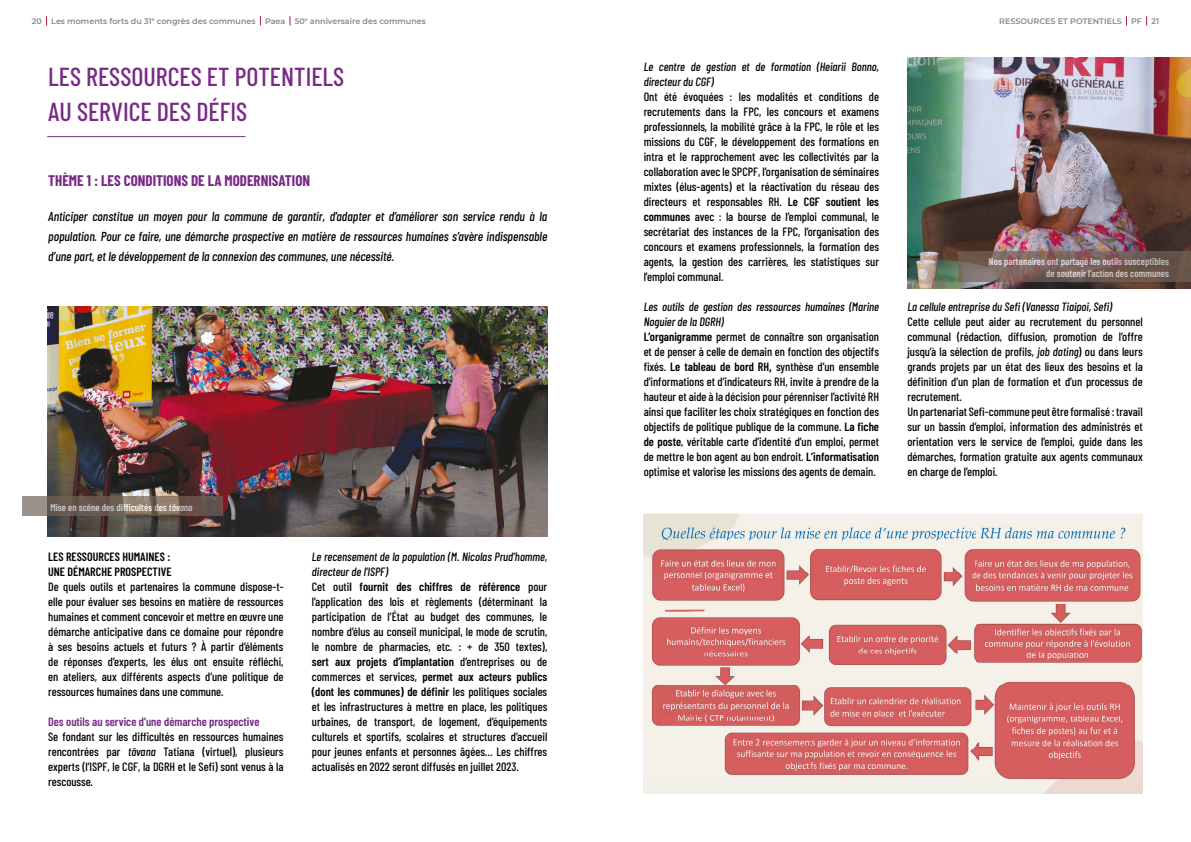
<style>
.page{position:relative;width:1191px;height:842px;background:#fff}
.page>*{position:absolute;margin:0;border:0;box-sizing:border-box;transform-origin:0 0}
.t1{font:500 26px/35px "Barlow Condensed";color:#772b85}
.t2{font:700 15px "Barlow Condensed";color:#772b85}
.t3{font:italic 500 13px/20px "Barlow Condensed";color:#000;text-align:justify}
.t4{font:500 12px/15px "Barlow Condensed";color:#000;text-align:justify}
.t5{font:italic 500 12px/15px "Barlow Condensed";color:#000}
.t6{font:600 12px/15px "Barlow Condensed";color:#000}
.t7{font:600 12px "Barlow Condensed";color:#772b85}
.t8{font:600 10px/12px "Barlow Condensed";color:#fff;text-align:right}
.t9{font:600 8px "Montserrat";color:#878787}
.s1{font-style:italic}
.s2{font-weight:600}
.s3{font-family:"Calibri";font-weight:700;font-size:11px}
</style>
<div class="page">
<hr style="left:47px;top:136px;width:198px;height:1px;background:#772b85">
<img style="left:643px;top:513px;width:499px;height:281px">
<img style="left:47px;top:306px;width:500px;height:230px">
<svg style="left:22px;top:496px;width:201px;height:20px;background:#76665c"></svg>
<img style="left:907px;top:57px;width:284px;height:231px">
<svg style="left:958px;top:251px;width:233px;height:30px;background:#735e57"></svg>
<p class="t9" style="left:32px;top:15px;width:396px">20 Les moments forts du 31<sup>e</sup> congrès des communes Paea 50<sup>e</sup> anniversaire des communes</p>
<p class="t9" style="left:999px;top:15px;width:161px">RESSOURCES ET POTENTIELS PF 21</p>
<h1 class="t1" style="left:48px;top:57px;width:297px">LES RESSOURCES ET POTENTIELS<br>AU SERVICE DES DÉFIS</h1>
<p class="t2" style="left:48px;top:170px;width:263px">THÈME 1 : LES CONDITIONS DE LA MODERNISATION</p>
<p class="t3" style="left:48px;top:205px;width:500px">Anticiper constitue un moyen pour la commune de garantir, d’adapter et d’améliorer son service rendu à la population. Pour ce faire, une démarche prospective en matière de ressources humaines s’avère indispensable d’une part, et le développement de la connexion des communes, une nécessité.</p>
<p class="t8" style="left:50px;top:501px;width:144px">Mise en scéne des difficultés des <span class="s1">tāvana</span></p>
<p class="t6" style="left:48px;top:548px;width:125px">LES RESSOURCES HUMAINES :<br>UNE DÉMARCHE PROSPECTIVE</p>
<p class="t4" style="left:48px;top:578px;width:237px">De quels outils et partenaires la commune dispose-t&shy;elle pour évaluer ses besoins en matière de ressources humaines et comment concevoir et mettre en œuvre une démarche anticipative dans ce domaine pour répondre à ses besoins actuels et futurs ? À partir d’éléments de réponses d’experts, les élus ont ensuite réfléchi, en ateliers, aux différents aspects d’une politique de ressources humaines dans une commune.</p>
<p class="t7" style="left:48px;top:713px;width:213px">Des outils au service d’une démarche prospective</p>
<p class="t4" style="left:48px;top:728px;width:237px">Se fondant sur les difficultés en ressources humaines rencontrées par <span class="s1">tāvana</span> Tatiana (virtuel), plusieurs experts (l’ISPF, le CGF, la DGRH et le Sefi) sont venus à la rescousse.</p>
<p class="t4" style="left:312px;top:548px;width:237px;text-align:left"><span class="s1">Le recensement de la population (M. Nicolas Prud’homme, directeur de l’ISPF)<br></span>Cet outi<span class="s2">l fournit des chiffres de référence</span> pour l’application des lois et règlements (déterminant la participation de l’État au budget des communes, le nombre d’élus au conseil municipal, le mode de scrutin, le nombre de pharmacies, etc. : + de 350 textes), <span class="s2">sert aux projets d’implantation</span> d’entreprises ou de commerces et services, <span class="s2">permet aux acteurs publics (dont les communes) de définir</span> les politiques sociales et les infrastructures à mettre en place, les politiques urbaines, de transport, de logement, d’équipements culturels et sportifs, scolaires et structures d’accueil pour jeunes enfants et personnes âgées… Les chiffres actualisés en 2022 seront diffusés en juillet 2023.</p>
<p class="t5" style="left:643px;top:58px;width:237px">Le centre de gestion et de formation (Heiarii Bonno, directeur du CGF)</p>
<p class="t4" style="left:643px;top:88px;width:237px">Ont été évoquées : les modalités et conditions de recrutements dans la FPC, les concours et examens professionnels, la mobilité grâce à la FPC, le rôle et les missions du CGF, le développement des formations en intra et le rapprochement avec les collectivités par la collaboration avec le SPCPF, l’organisation de séminaires mixtes (élus-agents) et la réactivation du réseau des directeurs et responsables RH. <span class="s2">Le CGF soutient les communes</span> avec : la bourse de l’emploi communal, le secrétariat des instances de la FPC, l’organisation des concours et examens professionnels, la formation des agents, la gestion des carrières, les statistiques sur l’emploi communal.</p>
<p class="t4" style="left:643px;top:298px;width:237px;text-align:left"><span class="s1">Les outils de gestion des ressources humaines (Marine Noguier de la DGRH)<br></span><span class="s2">L’organigramme</span> permet de connaître son organisation et de penser à celle de demain en fonction des objectifs fixés. <span class="s2">Le tableau de bord RH</span><span class="s3">,</span> synthèse d’un ensemble d’informations et d’indicateurs RH, invite à prendre de la hauteur et aide à la décision pour pérenniser l’activité RH ainsi que faciliter les choix stratégiques en fonction des objectifs de politique publique de la commune. <span class="s2">La fiche de poste</span>, véritable carte d’identité d’un emploi, permet de mettre le bon agent au bon endroit. <span class="s2">L’informatisation </span>optimise et valorise les missions des agents de demain.</p>
<p class="t5" style="left:907px;top:298px;width:206px">La cellule entreprise du Sefi (Vanessa Tiaipoi, Sefi)</p>
<p class="t8" style="left:988px;top:255px;width:182px">Nos partenaires ont partagé les outils susceptibles de soutenir l’action des communes</p>
<p class="t4" style="left:907px;top:313px;width:237px;text-align:left">Cette cellule peut aider au recrutement du personnel communal (rédaction, diffusion, promotion de l’offre jusqu’à la sélection de profils, <span class="s1">job dating</span>) ou dans leurs grands projets par un état des lieux des besoins et la définition d’un plan de formation et d’un processus de recrutement.<br>Un partenariat Sefi-commune peut être formalisé : travail sur un bassin d’emploi, information des administrés et orientation vers le service de l’emploi, guide dans les démarches, formation gratuite aux agents communaux en charge de l’emploi.</p>
</div>
